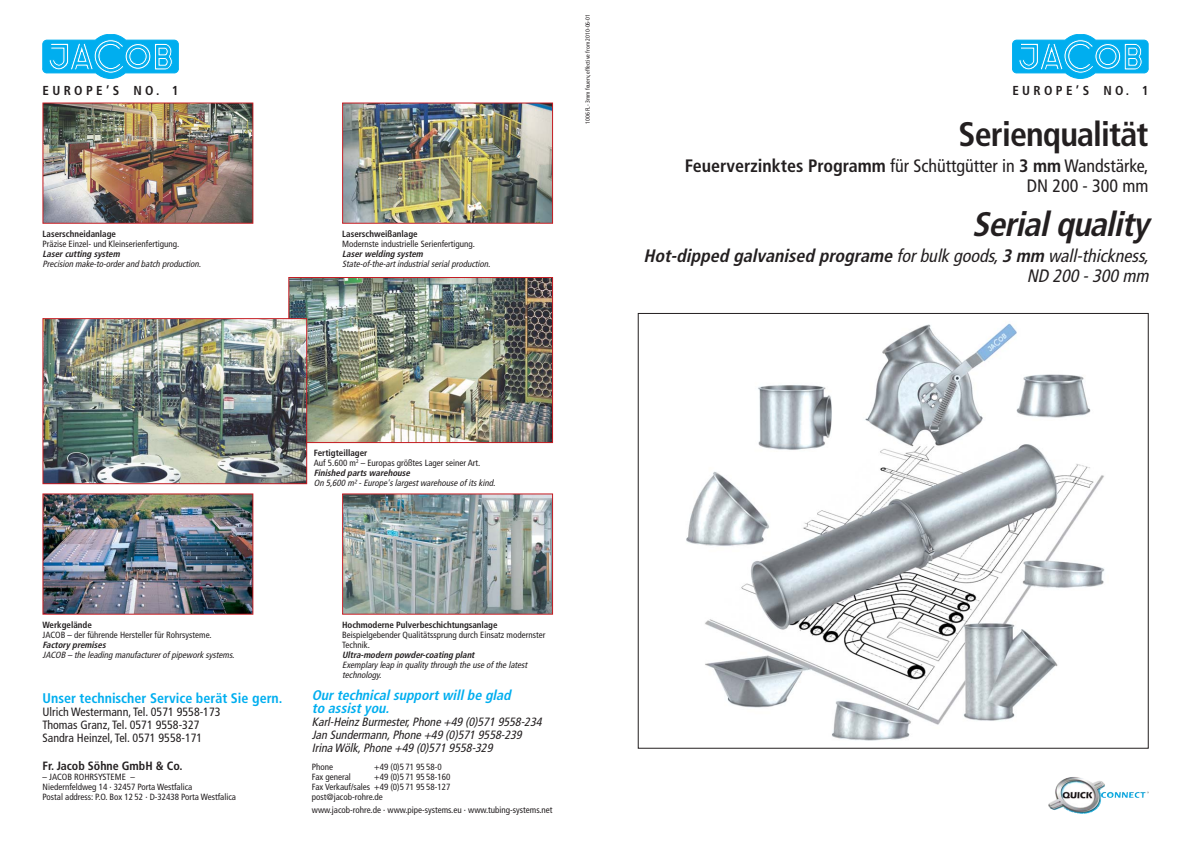
<style>
.page{position:relative;width:1191px;height:842px;background:#fff}
.page>*{position:absolute;margin:0;border:0;box-sizing:border-box;transform-origin:0 0}
.t1{font:700 condensed 34px "Frutiger";letter-spacing:-.025em;color:#231f20}
.t2{font:italic 700 condensed 34px "Frutiger";color:#231f20}
.t3{font:italic condensed 18px/20px "Frutiger";color:#231f20;text-align:right}
.t4{font:condensed 18px/20px "Frutiger";color:#231f20;text-align:right}
.t5{font:italic 700 condensed 14px/13px "Frutiger";color:#00aeef}
.t6{font:700 condensed 14px "Frutiger";color:#00aeef}
.t7{font:700 condensed 13px "Frutiger";letter-spacing:.26em;color:#231f20}
.t8{font:italic condensed 12px/13px "Frutiger";color:#231f20}
.t9{font:condensed 12px/13px "Frutiger";color:#231f20}
.t10{font:700 condensed 12px "Frutiger";color:#231f20}
.t11{font:condensed 9px/10px "Frutiger";color:#231f20}
.t12{font:italic condensed 9px/10px "Frutiger";color:#231f20}
.t13{font:700 condensed 9px "Frutiger";color:#231f20}
.t14{font:italic 700 condensed 9px "Frutiger";color:#231f20}
.t15{font:condensed 6px "Frutiger";color:#231f20}
.s1{font-weight:700}
.s2{font-weight:700;font-style:italic}
</style>
<div class="page">
<svg style="left:1012px;top:34px;width:136px;height:45px"></svg>
<img style="left:1069px;top:777px;width:37px;height:37px">
<img style="left:686px;top:323px;width:419px;height:418px">
<svg style="left:43px;top:34px;width:136px;height:45px"></svg>
<img style="left:45px;top:105px;width:206px;height:117px">
<div style="left:43px;top:103px;width:210px;height:121px;border:1px solid #c51d23"></div>
<img style="left:290px;top:279px;width:261px;height:162px">
<div style="left:288px;top:277px;width:265px;height:166px;border:1px solid #c51d23"></div>
<img style="left:45px;top:320px;width:260px;height:162px">
<div style="left:43px;top:318px;width:264px;height:166px;border:1px solid #c51d23"></div>
<img style="left:45px;top:496px;width:206px;height:117px">
<img style="left:344px;top:496px;width:207px;height:117px">
<div style="left:342px;top:494px;width:211px;height:121px;border:1px solid #c51d23"></div>
<img style="left:344px;top:105px;width:207px;height:117px">
<div style="left:342px;top:103px;width:211px;height:121px;border:1px solid #c51d23"></div>
<h3 class="t7" style="left:43px;top:85px;width:138px">EUROPE’S NO. 1</h3>
<p class="t13" style="left:43px;top:230px;width:75px">Laserschneidanlage</p>
<p class="t11" style="left:43px;top:239px;width:138px">Präzise Einzel- und Kleinserienfertigung.</p>
<p class="t14" style="left:43px;top:250px;width:81px">Lasercutting system</p>
<p class="t12" style="left:43px;top:259px;width:162px">Precision make-to-orderand batch production.</p>
<p class="t13" style="left:342px;top:230px;width:77px">Laserschweißanlage</p>
<p class="t11" style="left:342px;top:239px;width:134px">Modernste industrielle Serienfertigung.</p>
<p class="t14" style="left:342px;top:250px;width:84px">Laserwelding system</p>
<p class="t12" style="left:342px;top:259px;width:152px">State-of-the-artindustrialserialproduction.</p>
<p class="t15" style="left:585px;top:124px;width:111px;rotate:-90deg">1006 FL- 3mm feuerv, effective from 2010-06-01</p>
<h3 class="t7" style="left:1012px;top:85px;width:138px">EUROPE’S NO. 1</h3>
<h1 class="t1" style="left:958px;top:120px;width:191px">Serienqualität</h1>
<h2 class="t4" style="left:684px;top:157px;width:465px"><span class="s1">Feuerverzinktes Programm</span> für Schüttgütter in <span class="s1">3 mm</span> Wandstärke,<br>DN 200 - 300 mm</h2>
<h1 class="t2" style="left:972px;top:210px;width:178px">Serialquality</h1>
<h2 class="t3" style="left:643px;top:247px;width:510px"><span class="s1">Hot-dipped galvanised programe</span> forbulk goods,<span class="s1">3 mm</span> wall-thickness,<br>ND 200 -300 mm</h2>
<p class="t11" style="left:314px;top:449px;width:168px"><span class="s1">Fertigteillager<br></span>Auf 5.600 m<sup>2</sup> – Europas größtes Lager seiner Art.<br><span class="s2">Finished parts warehouse</span></p>
<p class="t12" style="left:314px;top:479px;width:185px">On 5,600 m²-Europe'slargestwarehouse of itskind.</p>
<p class="t13" style="left:43px;top:621px;width:51px">Werkgelände</p>
<p class="t11" style="left:43px;top:630px;width:170px">JACOB – der führende Hersteller für Rohrsysteme.</p>
<p class="t14" style="left:43px;top:641px;width:67px">Factory premises</p>
<p class="t12" style="left:43px;top:650px;width:195px">JACOB – the leading manufacturerof pipework systems.</p>
<h3 class="t6" style="left:43px;top:693px;width:241px">Unser technischer Service berät Sie gern.</h3>
<h3 class="t9" style="left:43px;top:707px;width:179px">Ulrich Westermann, Tel. 0571 9558-173<br>Thomas Granz, Tel. 0571 9558-327<br>Sandra Heinzel, Tel. 0571 9558-171</h3>
<h3 class="t10" style="left:43px;top:761px;width:141px">Fr. Jacob Söhne GmbH &amp; Co.</h3>
<p class="t11" style="left:43px;top:773px;width:195px">– JACOB ROHRSYSTEME –<br>Niedernfeldweg 14 · 32457 Porta Westfalica<br>Postal address: P.O. Box 12 52 · D-32438 Porta Westfalica</p>
<p class="t13" style="left:342px;top:621px;width:157px">Hochmoderne Pulverbeschichtungsanlage</p>
<p class="t11" style="left:342px;top:630px;width:205px">Beispielgebender Qualitätssprung durch Einsatz modernster<br>Technik.</p>
<p class="t14" style="left:342px;top:651px;width:136px">Ultra-modern powder-coating plant</p>
<p class="t12" style="left:342px;top:660px;width:188px">Exemplary leap in quality through the use of the latest technology.</p>
<h3 class="t5" style="left:312px;top:690px;width:203px">Ourtechnicalsupportwillbe glad to assistyou.</h3>
<h3 class="t8" style="left:312px;top:717px;width:233px">Karl-Heinz Burmester,Phone +49 (0)571 9558-234<br>Jan Sundermann,Phone +49 (0)571 9558-239<br>Irina Wölk,Phone +49 (0)571 9558-329</h3>
<p class="t11" style="left:312px;top:763px;width:23px">Phone</p>
<p class="t11" style="left:374px;top:763px;width:69px">+49 (0)5 71 95 58-0</p>
<p class="t11" style="left:312px;top:773px;width:41px">Fax general</p>
<p class="t11" style="left:312px;top:773px;width:140px;text-align:justify;text-indent:62px">+49 (0)5 71 95 58-160<br>Fax Verkauf/sales +49 (0)5 71 95 58-127 post@jacob-rohre.de</p>
<p class="t11" style="left:312px;top:806px;width:242px">www.jacob-rohre.de · www.pipe-systems.eu · www.tubing-systems.net</p>
</div>
